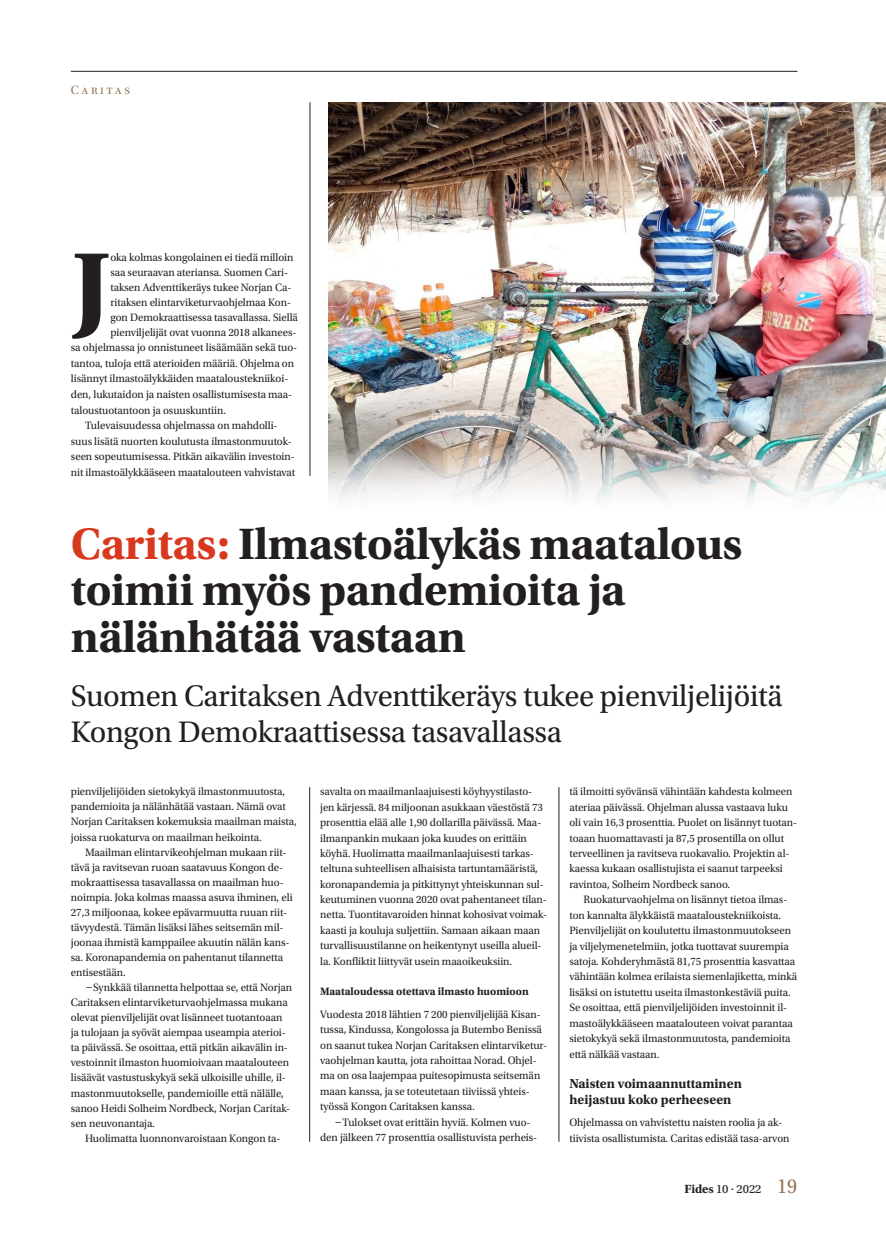
<style>
.page{position:relative;width:886px;height:1241px;background:#fff}
.page>*{position:absolute;margin:0;border:0;box-sizing:border-box;transform-origin:0 0}
.t1{font:700 112.12px "Utopia Std";color:#231f20}
.t2{font:700 46.25px/46.2px "Utopia Std";letter-spacing:-.015em;color:#231f20}
.t3{font:31.25px/36.2px "Utopia Std";letter-spacing:-.01em;color:#231f20}
.t4{font:700 13.75px/15.4px "Utopia Std";color:#231f20}
.t5{font:12.5px "Utopia Std Capt";letter-spacing:-.005em;color:#231f20}
.t6{font:12.5px "Utopia Std Subh";letter-spacing:.2em;color:#997655}
.t7{font:11.25px/15.4px "Utopia Std";letter-spacing:-.005em;color:#231f20}
.t8{font:11.25px/15px "Utopia Std";letter-spacing:-.005em;color:#231f20;scale:2 1}
.t9{font:700 11.25px "Utopia Std";color:#231f20}
.s1{color:#d8381e}
.s2{font-family:"Utopia Std";font-weight:700}
.s3{font-family:"Utopia Std";font-weight:600}
.s4{font-family:"Utopia Std";font-size:21.25px;color:#997655}
</style>
<div class="page">
<hr style="left:71px;top:71px;width:726px;height:1px;background:#231f20">
<img style="left:328px;top:102px;width:558px;height:401px">
<hr style="left:309px;top:787px;width:1px;height:354px;background:#231f20">
<hr style="left:559px;top:787px;width:1px;height:354px;background:#231f20">
<hr style="left:310px;top:102px;width:1px;height:373px;background:#231f20">
<p class="t6" style="left:71px;top:83px;width:61px">Caritas</p>
<h1 class="t1" style="left:71px;top:225px;width:42px">J</h1>
<p class="t7" style="left:110px;top:249px;width:185px">oka kolmas kongolainen ei tiedä milloin</p>
<p class="t7" style="left:110px;top:264px;width:179px">saa seuraavan ateriansa. Suomen Cari-</p>
<p class="t7" style="left:110px;top:279px;width:183px">taksen Adventtikeräys tukee Norjan Ca-</p>
<p class="t7" style="left:110px;top:294px;width:182px">ritaksen elintarviketurvaohjelmaa Kon-</p>
<p class="t7" style="left:110px;top:309px;width:189px">gon Demokraattisessa tasavallassa. Siellä</p>
<p class="t7" style="left:110px;top:324px;width:188px">pienviljelijät ovat vuonna 2018 alkanees-</p>
<p class="t7" style="left:71px;top:340px;width:228px">sa ohjelmassa jo onnistuneet lisäämään sekä tuo-</p>
<p class="t7" style="left:71px;top:355px;width:225px">tantoa, tuloja että aterioiden määriä. Ohjelma on</p>
<p class="t7" style="left:71px;top:371px;width:219px">lisännyt ilmastoälykkäiden maataloustekniikoi-</p>
<p class="t7" style="left:71px;top:387px;width:223px">den, lukutaidon ja naisten osallistumisesta maa-</p>
<p class="t7" style="left:71px;top:402px;width:157px">taloustuotantoon ja osuuskuntiin.</p>
<p class="t7" style="left:85px;top:418px;width:194px">Tulevaisuudessa ohjelmassa on mahdolli-</p>
<p class="t7" style="left:71px;top:433px;width:222px">suus lisätä nuorten koulutusta ilmastonmuutok-</p>
<p class="t7" style="left:71px;top:449px;width:225px">seen sopeutumisessa. Pitkän aikavälin investoin-</p>
<p class="t7" style="left:71px;top:464px;width:226px">nit ilmastoälykkääseen maatalouteen vahvistavat</p>
<h2 class="t2" style="left:71px;top:521px;width:673px"><span class="s1">Caritas:</span> Ilmastoälykäs maatalous toimii myös pandemioita ja nälänhätää vastaan</h2>
<h3 class="t3" style="left:71px;top:678px;width:713px">Suomen Caritaksen Adventtikeräys tukee pienviljelijöitä<br>Kongon Demokraattisessa tasavallassa</h3>
<p class="t7" style="left:569px;top:784px;width:229px">tä ilmoitti syövänsä vähintään kahdesta kolmeen ateriaa päivässä. Ohjelman alussa vastaava luku oli vain 16,3 prosenttia. Puolet on lisännyt tuotan&shy;toaan huomattavasti ja 87,5 prosentilla on ollut terveellinen ja ravitseva ruokavalio. Projektin al&shy;kaessa kukaan osallistujista ei saanut tarpeeksi ravintoa, Solheim Nordbeck sanoo.</p>
<p class="t7" style="left:569px;top:892px;width:229px;text-indent:14px">Ruokaturvaohjelma on lisännyt tietoa ilmas&shy;ton kannalta älykkäistä maataloustekniikoista.<br>Pienviljelijät on koulutettu ilmastonmuutokseen ja viljelymenetelmiin, jotka tuottavat suurempia satoja. Kohderyhmästä 81,75 prosenttia kasvattaa vähintään kolmea erilaista siemenlajiketta, minkä lisäksi on istutettu useita ilmastonkestäviä puita.<br>Se osoittaa, että pienviljelijöiden investoinnit il&shy;mastoälykkääseen maatalouteen voivat parantaa sietokykyä sekä ilmastonmuutosta, pandemioita että nälkää vastaan.</p>
<p class="t4" style="left:569px;top:1076px;width:174px">Naisten voimaannuttaminen heijastuu koko perheeseen</p>
<p class="t7" style="left:569px;top:1114px;width:222px">Ohjelmassa on vahvistettu naisten roolia ja ak&shy;tiivista osallistumista. Caritas edistää tasa-arvon</p>
<p class="t7" style="left:71px;top:784px;width:228px;line-height:15px">pienviljelijöiden sietokykyä ilmastonmuutosta, pandemioita ja nälänhätää vastaan. Nämä ovat Norjan Caritaksen kokemuksia maailman maista, joissa ruokaturva on maailman heikointa.</p>
<p class="t7" style="left:71px;top:844px;width:223px;line-height:15px;text-indent:14px">Maailman elintarvikeohjelman mukaan riit&shy;tävä ja ravitsevan ruoan saatavuus Kongon de&shy;mokraattisessa tasavallassa on maailman huo&shy;noimpia. Joka kolmas maassa asuva ihminen, eli 27,3 miljoonaa, kokee epävarmuutta ruuan riit&shy;tävyydestä. Tämän lisäksi lähes seitsemän mil&shy;joonaa ihmistä kamppailee akuutin nälän kans&shy;sa. Koronapandemia on pahentanut tilannetta entisestään.</p>
<p class="t8" style="left:71px;top:980px;width:112px;text-indent:14px">‒Synkkää tilannetta helpottaa se, että Norjan Caritaksen elintarviketurvaohjelmassa mukana olevat pienviljelijät ovat lisänneet tuotantoaan ja tulojaan ja syövät aiempaa useampia aterioi&shy;ta päivässä. Se osoittaa, että pitkän aikavälin in&shy;vestoinnit ilmaston huomioivaan maatalouteen lisäävät vastustuskykyä sekä ulkoisille uhille, il&shy;mastonmuutokselle, pandemioille että nälälle, sanoo Heidi Solheim Nordbeck, Norjan Caritak&shy;sen neuvonantaja.</p>
<p class="t7" style="left:85px;top:1130px;width:197px">Huolimatta luonnonvaroistaan Kongon ta-</p>
<p class="t7" style="left:320px;top:784px;width:228px">savalta on maailmanlaajuisesti köyhyystilasto&shy;jen kärjessä. 84 miljoonan asukkaan väestöstä 73 prosenttia elää alle 1,90 dollarilla päivässä. Maa&shy;ilmanpankin mukaan joka kuudes on erittäin köyhä. Huolimatta maailmanlaajuisesti tarkas&shy;teltuna suhteellisen alhaisista tartuntamääristä, koronapandemia ja pitkittynyt yhteiskunnan sul&shy;keutuminen vuonna 2020 ovat pahentaneet tilan&shy;netta. Tuontitavaroiden hinnat kohosivat voimak&shy;kaasti ja kouluja suljettiin. Samaan aikaan maan turvallisuustilanne on heikentynyt useilla alueil&shy;la. Konfliktit liittyvät usein maaoikeuksiin.</p>
<p class="t9" style="left:320px;top:985px;width:210px">Maataloudessa otettava ilmasto huomioon</p>
<p class="t7" style="left:320px;top:1006px;width:228px">Vuodesta 2018 lähtien 7 200 pienviljelijää Kisan&shy;tussa, Kindussa, Kongolossa ja Butembo Benissä on saanut tukea Norjan Caritaksen elintarviketur&shy;vaohjelman kautta, jota rahoittaa Norad. Ohjel&shy;ma on osa laajempaa puitesopimusta seitsemän maan kanssa, ja se toteutetaan tiiviissä yhteis&shy;työssä Kongon Caritaksen kanssa.</p>
<p class="t8" style="left:320px;top:1114px;width:110px;line-height:15.4px;text-indent:14px">‒Tulokset ovat erittäin hyviä. Kolmen vuo&shy;den jälkeen 77 prosenttia osallistuvista perheis-</p>
<p class="t5" style="left:685px;top:1181px;width:114px"><span class="s2">Fide</span><span class="s3">s</span> 10 . 2022 <span class="s4">19</span></p>
</div>
